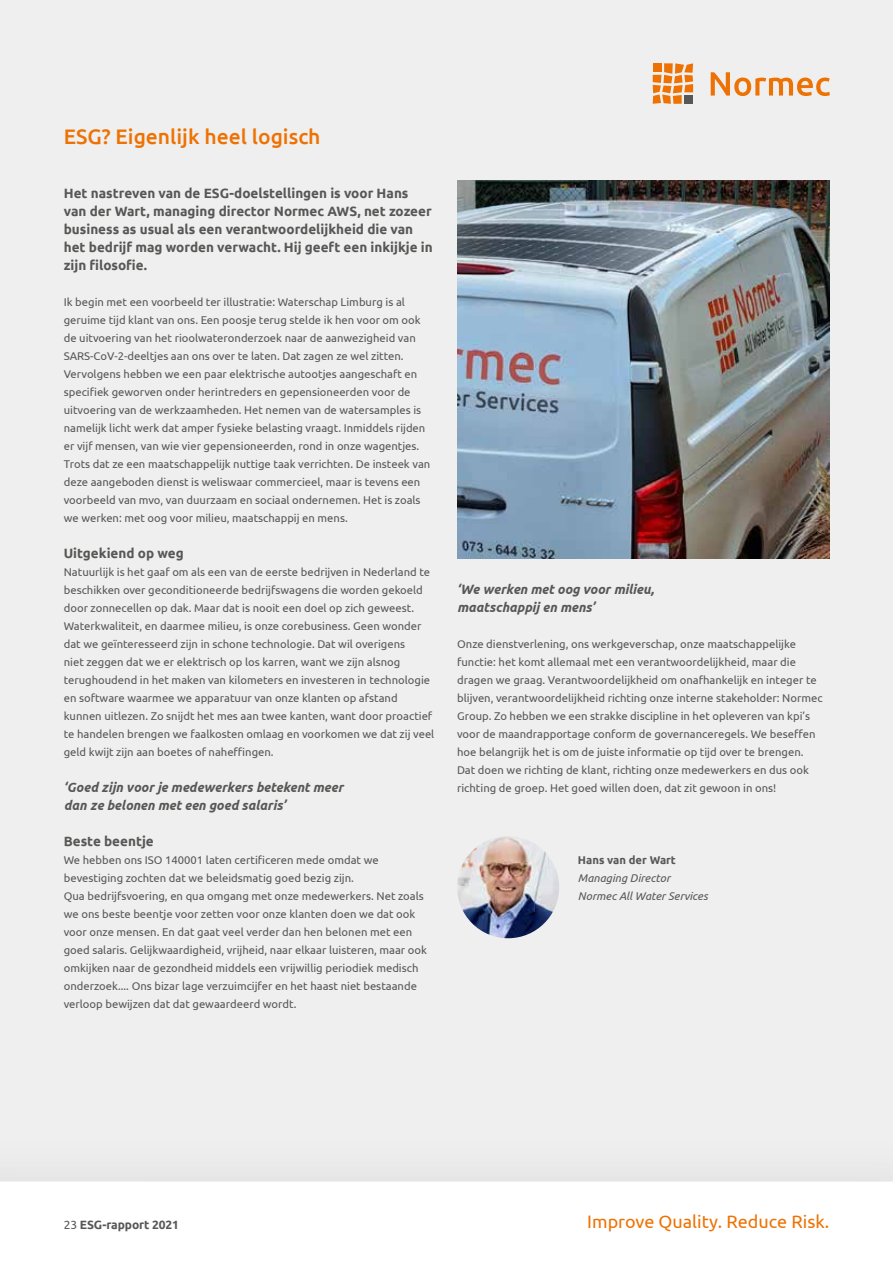
<style>
.page{position:relative;width:893px;height:1263px;background:#fff}
.page>*{position:absolute;margin:0;border:0;box-sizing:border-box;transform-origin:0 0}
.t1{font:500 21px "Ubuntu";color:#ee7203}
.t2{font:18px "Ubuntu";color:#ee7203}
.t3{font:700 13.5px/18px "Ubuntu";color:#575756}
.t4{font:italic 700 13.5px/18px "Ubuntu";color:#575756}
.t5{font:700 12px "Ubuntu";letter-spacing:-.01em;color:#575756}
.t6{font:11.25px/18px "Ubuntu";color:#575756}
.t7{font:italic 11.25px/18px "Ubuntu";color:#575756}
.t8{font:700 11.25px "Ubuntu";color:#575756}
.s1{font-weight:400}
</style>
<div class="page">
<div style="left:0;top:0;width:893px;height:1257px;background:#eeefee"></div>
<img style="left:457px;top:180px;width:372px;height:378px">
<img style="left:457px;top:836px;width:102px;height:102px;border-radius:51px">
<div style="left:0;top:1182px;width:893px;height:75px;background:#fff"></div>
<svg style="left:711px;top:72px;width:119px;height:24px"></svg>
<svg style="left:653px;top:63px;width:40px;height:41px"></svg>
<h1 class="t1" style="left:64px;top:123px;width:258px">ESG? Eigenlijk heel logisch</h1>
<p class="t3" style="left:64px;top:184px;width:370px">Het nastreven van de ESG-doelstellingen is voor Hans van der Wart, managing director Normec AWS, net zozeer business as usual als een verantwoordelijkheid die van het bedrijf mag worden verwacht. Hij geeft een inkijkje in zijn filosofie.</p>
<p class="t6" style="left:64px;top:293px;width:368px">Ik begin met een voorbeeld ter illustratie: Waterschap Limburg is al geruime tijd klant van ons. Een poosje terug stelde ik hen voor om ook de uitvoering van het rioolwateronderzoek naar de aanwezigheid van SARS-CoV-2-deeltjes aan ons over te laten. Dat zagen ze wel zitten.<br>Vervolgens hebben we een paar elektrische autootjes aangeschaft en specifiek geworven onder herintreders en gepensioneerden voor de uitvoering van de werkzaamheden. Het nemen van de watersamples is namelijk licht werk dat amper fysieke belasting vraagt. Inmiddels rijden er vijf mensen, van wie vier gepensioneerden, rond in onze wagentjes.<br>Trots dat ze een maatschappelijk nuttige taak verrichten. De insteek van deze aangeboden dienst is weliswaar commercieel, maar is tevens een voorbeeld van mvo, van duurzaam en sociaal ondernemen. Het is zoals we werken: met oog voor milieu, maatschappij en mens.</p>
<p class="t3" style="left:64px;top:544px;width:121px">Uitgekiend op weg</p>
<p class="t6" style="left:64px;top:563px;width:372px">Natuurlijk is het gaaf om als een van de eerste bedrijven in Nederland te beschikken over geconditioneerde bedrijfswagens die worden gekoeld door zonnecellen op dak. Maar dat is nooit een doel op zich geweest.<br>Waterkwaliteit, en daarmee milieu, is onze corebusiness. Geen wonder dat we geïnteresseerd zijn in schone technologie. Dat wil overigens<br>niet zeggen dat we er elektrisch op los karren, want we zijn alsnog terughoudend in het maken van kilometers en investeren in technologie en software waarmee we apparatuur van onze klanten op afstand kunnen uitlezen. Zo snijdt het mes aan twee kanten, want door proactief te handelen brengen we faalkosten omlaag en voorkomen we dat zij veel geld kwijt zijn aan boetes of naheffingen.</p>
<p class="t4" style="left:64px;top:778px;width:281px">‘Goed zijn voor je medewerkers betekent meer dan ze belonen met een goed salaris’</p>
<p class="t3" style="left:64px;top:832px;width:92px">Beste beentje</p>
<p class="t6" style="left:64px;top:851px;width:365px">We hebben ons ISO 140001 laten certificeren mede omdat we bevestiging zochten dat we beleidsmatig goed bezig zijn.<br>Qua bedrijfsvoering, en qua omgang met onze medewerkers. Net zoals we ons beste beentje voor zetten voor onze klanten doen we dat ook voor onze mensen. En dat gaat veel verder dan hen belonen met een goed salaris. Gelijkwaardigheid, vrijheid, naar elkaar luisteren, maar ook omkijken naar de gezondheid middels een vrijwillig periodiek medisch onderzoek.... Ons bizar lage verzuimcijfer en het haast niet bestaande verloop bewijzen dat dat gewaardeerd wordt.</p>
<p class="t4" style="left:457px;top:580px;width:199px">‘We werken met oog voor milieu, maatschappij en mens’</p>
<p class="t6" style="left:457px;top:635px;width:367px">Onze dienstverlening, ons werkgeverschap, onze maatschappelijke functie: het komt allemaal met een verantwoordelijkheid, maar die dragen we graag. Verantwoordelijkheid om onafhankelijk en integer te blijven, verantwoordelijkheid richting onze interne stakeholder: Normec Group. Zo hebben we een strakke discipline in het opleveren van kpi’s voor de maandrapportage conform de governanceregels. We beseffen hoe belangrijk het is om de juiste informatie op tijd over te brengen.<br>Dat doen we richting de klant, richting onze medewerkers en dus ook richting de groep. Het goed willen doen, dat zit gewoon in ons!</p>
<p class="t8" style="left:578px;top:853px;width:100px">Hans van der Wart</p>
<p class="t7" style="left:578px;top:869px;width:131px">Managing Director<br>Normec All Water Services</p>
<p class="t5" style="left:64px;top:1217px;width:117px"><span class="s1">23</span> ESG-rapport 2021</p>
<h2 class="t2" style="left:587px;top:1211px;width:243px">Improve Quality. Reduce Risk.</h2>
</div>
